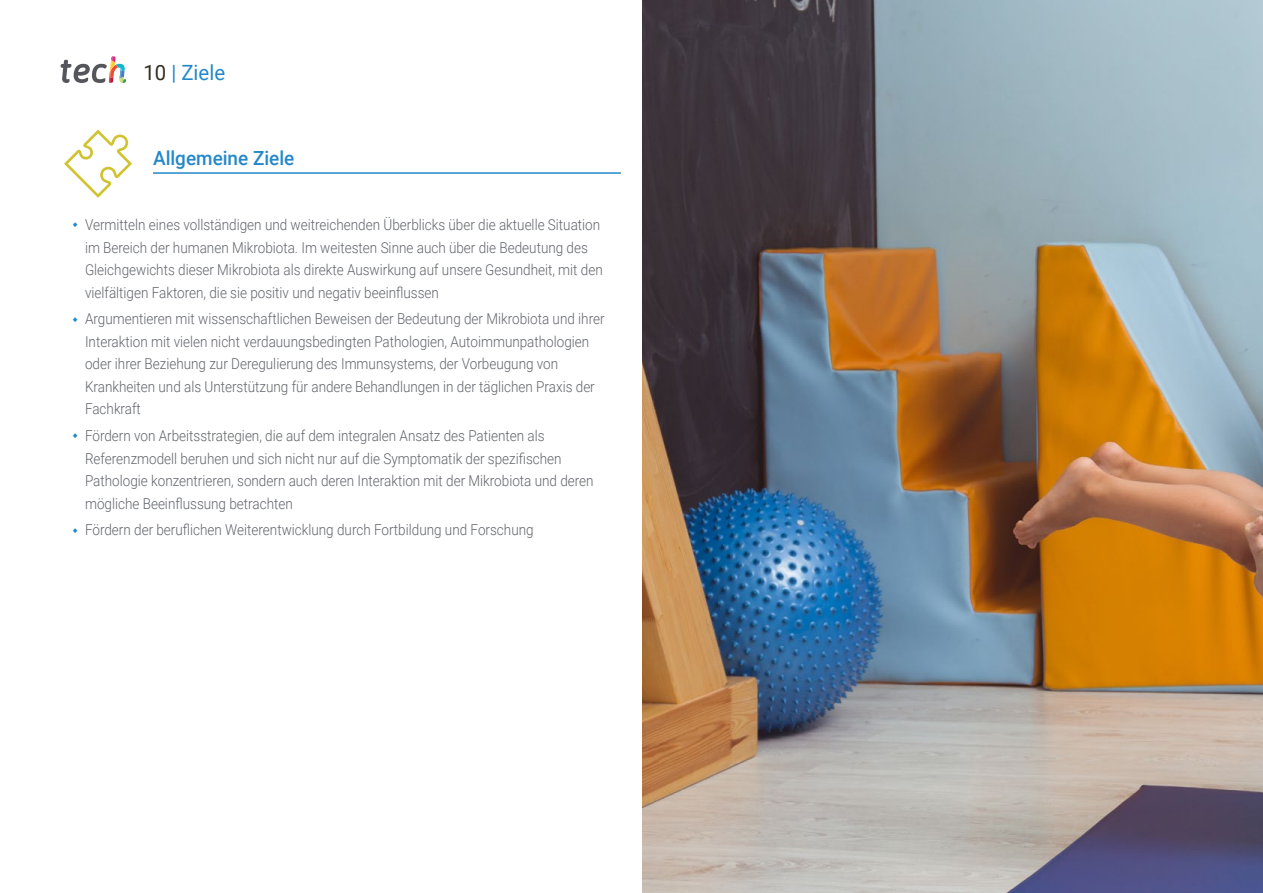
<style>
.page{position:relative;width:1263px;height:893px;background:#fff}
.page>*{position:absolute;margin:0;border:0;box-sizing:border-box;transform-origin:0 0}
.t1{font:21px "Roboto";color:#2488c9}
.t2{font:500 19.5px "Roboto";color:#2488c9}
.t3{font:300 15px/22.5px "Roboto";color:#61646a;scale:.9 1}
.s1{color:#312e20}
.s2{color:#2287c9}
</style>
<div class="page">
<hr style="left:153px;top:173px;width:468px;height:1px;background:#2488c9">
<svg style="left:64px;top:130px;width:68px;height:68px"></svg>
<img style="left:642px;top:0;width:621px;height:893px">
<svg style="left:61px;top:56px;width:65px;height:27px"></svg>
<h1 class="t1" style="left:144px;top:57px;width:83px"><span class="s1">10</span> <span class="s2">|</span> Ziele</h1>
<h2 class="t2" style="left:153px;top:144px;width:143px">Allgemeine Ziele</h2>
<p class="t3" style="left:85px;top:213px;width:577px">Vermitteln eines vollständigen und weitreichenden Überblicks über die aktuelle Situation im Bereich der humanen Mikrobiota. Im weitesten Sinne auch über die Bedeutung des Gleichgewichts dieser Mikrobiota als direkte Auswirkung auf unsere Gesundheit, mit den vielfältigen Faktoren, die sie positiv und negativ beeinflussen</p>
<p class="t3" style="left:85px;top:307px;width:579px">Argumentieren mit wissenschaftlichen Beweisen der Bedeutung der Mikrobiota und ihrer Interaktion mit vielen nicht verdauungsbedingten Pathologien, Autoimmunpathologien oder ihrer Beziehung zur Deregulierung des Immunsystems, der Vorbeugung von Krankheiten und als Unterstützung für andere Behandlungen in der täglichen Praxis der Fachkraft</p>
<p class="t3" style="left:85px;top:424px;width:567px">Fördern von Arbeitsstrategien, die auf dem integralen Ansatz des Patienten als Referenzmodell beruhen und sich nicht nur auf die Symptomatik der spezifischen Pathologie konzentrieren, sondern auch deren Interaktion mit der Mikrobiota und deren mögliche Beeinflussung betrachten</p>
<p class="t3" style="left:85px;top:518px;width:500px">Fördern der beruflichen Weiterentwicklung durch Fortbildung und Forschung</p>
</div>
